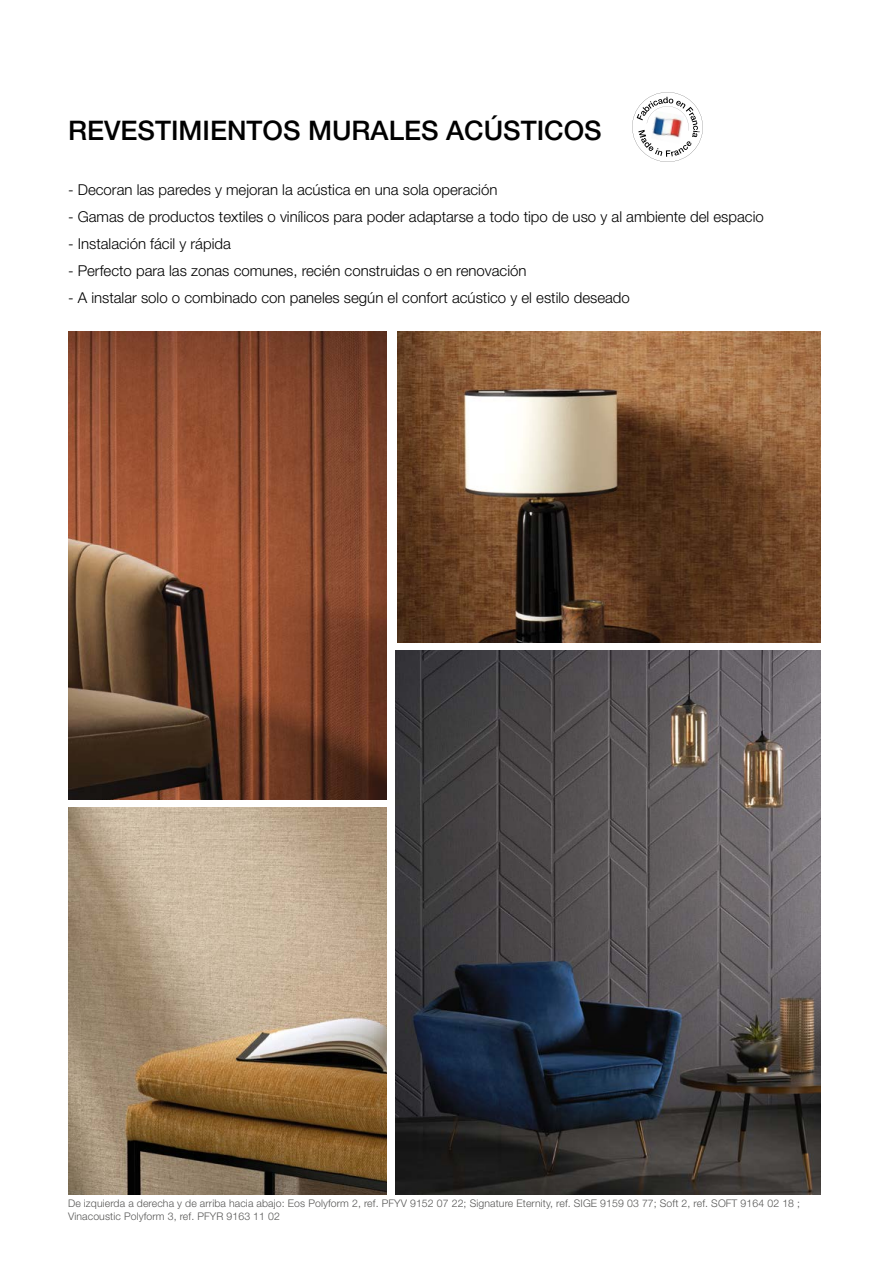
<style>
.page{position:relative;width:893px;height:1263px;background:#fff}
.page>*{position:absolute;margin:0;border:0;box-sizing:border-box;transform-origin:0 0}
.t1{font:500 27px "Helvetica Neue";color:#000}
.t2{font:300 15px "Helvetica Neue";color:#000}
.t3{font:300 10.5px/12.6px "Helvetica Neue";letter-spacing:.01em;color:#575756}
</style>
<div class="page">
<img style="left:395px;top:651px;width:426px;height:544px">
<img style="left:398px;top:332px;width:423px;height:310px">
<img style="left:68px;top:808px;width:319px;height:387px">
<img style="left:68px;top:332px;width:319px;height:467px">
<svg style="left:632px;top:92px;width:71px;height:70px"></svg>
<h1 class="t1" style="left:68px;top:114px;width:535px">REVESTIMIENTOS MURALES ACÚSTICOS</h1>
<p class="t2" style="left:68px;top:180px;width:431px">- Decoran las paredes y mejoran la acústica en una sola operación</p>
<p class="t2" style="left:68px;top:207px;width:697px">- Gamas de productos textiles o vinílicos para poder adaptarse a todo tipo de uso y al ambiente del espacio</p>
<p class="t2" style="left:68px;top:234px;width:164px">- Instalación fácil y rápida</p>
<p class="t2" style="left:68px;top:261px;width:460px">- Perfecto para las zonas comunes, recién construidas o en renovación</p>
<p class="t2" style="left:68px;top:288px;width:563px">- A instalar solo o combinado con paneles según el confort acústico y el estilo deseado</p>
<p class="t3" style="left:68px;top:1197px;width:734px">De izquierda a derecha y de arriba hacia abajo: Eos Polyform 2, ref. PFYV 9152 07 22; Signature Eternity, ref. SIGE 9159 03 77; Soft 2, ref. SOFT 9164 02 18 ;<br>Vinacoustic Polyform 3, ref. PFYR 9163 11 02</p>
</div>
